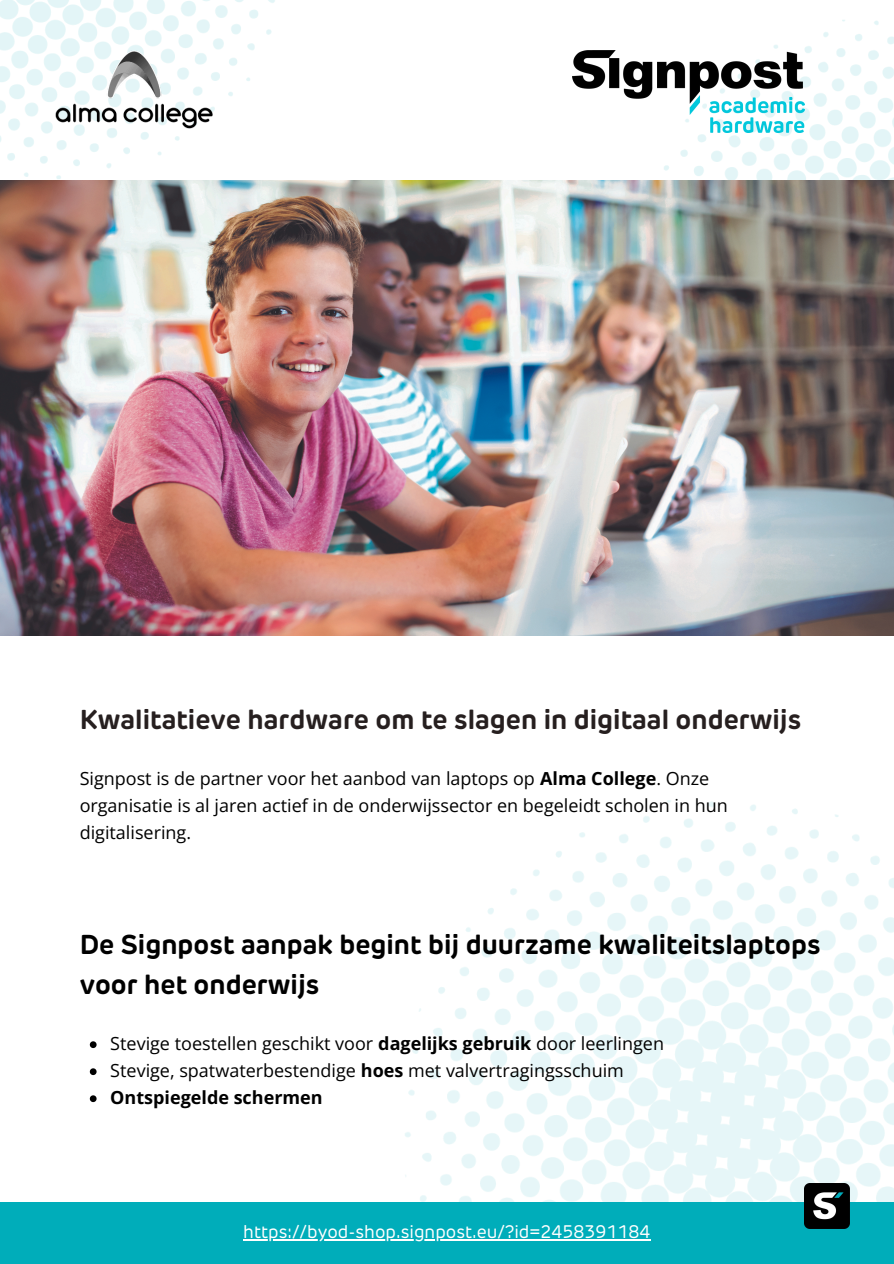
<style>
.page{position:relative;width:894px;height:1264px;background:#fff}
.page>*{position:absolute;margin:0;border:0;box-sizing:border-box;transform-origin:0 0}
.t1{font:700 27px/40.5px "Rubrik Edge New";color:#000}
.t2{font:700 27px "Rubrik Edge New";color:#261f1f}
.t3{font:18px/27px "Open Sans";color:#000}
.t4{font:18px "Rubrik Edge New";color:#fff}
.t5{font:700 18px "Open Sans";color:#000}
.s1{font-weight:700}
</style>
<div class="page">
<img style="left:89px;top:800px;width:804px;height:401px">
<img style="left:0;top:0;width:275px;height:179px">
<img style="left:611px;top:20px;width:282px;height:160px">
<div style="left:0;top:1201px;width:893px;height:62px;background:#00adba"></div>
<img style="left:804px;top:1183px;width:45px;height:45px">
<img style="left:0;top:180px;width:893px;height:455px">
<img style="left:38px;top:42px;width:192px;height:95px">
<hr style="left:243px;top:1239px;width:407px;height:1px;background:#fff">
<svg style="left:90px;top:1041px;width:7px;height:7px"></svg>
<svg style="left:90px;top:1068px;width:7px;height:7px"></svg>
<svg style="left:90px;top:1095px;width:7px;height:7px"></svg>
<img style="left:572px;top:51px;width:232px;height:82px">
<p class="t2" style="left:80px;top:702px;width:722px">Kwalitatieve hardware om te slagen in digitaal onderwijs</p>
<p class="t3" style="left:80px;top:764px;width:649px">Signpost is de partner voor het aanbod van laptops op <span class="s1">Alma College</span>. Onze organisatie is al jaren actief in de onderwijssector en begeleidt scholen in hun digitalisering.</p>
<p class="t1" style="left:80px;top:923px;width:742px">De Signpost aanpak begint bij duurzame kwaliteitslaptops voor het onderwijs</p>
<p class="t3" style="left:110px;top:1029px;width:555px">Stevige toestellen geschikt voor <span class="s1">dagelijks gebruik</span> door leerlingen</p>
<h1 class="t3" style="left:110px;top:1056px;width:515px">Stevige, spatwaterbestendige <span class="s1">hoes</span> met valvertragingsschuim</h1>
<p class="t5" style="left:110px;top:1085px;width:214px">Ontspiegelde schermen</p>
<p class="t4" style="left:243px;top:1220px;width:408px">https://byod-shop.signpost.eu/?id=2458391184</p>
</div>
